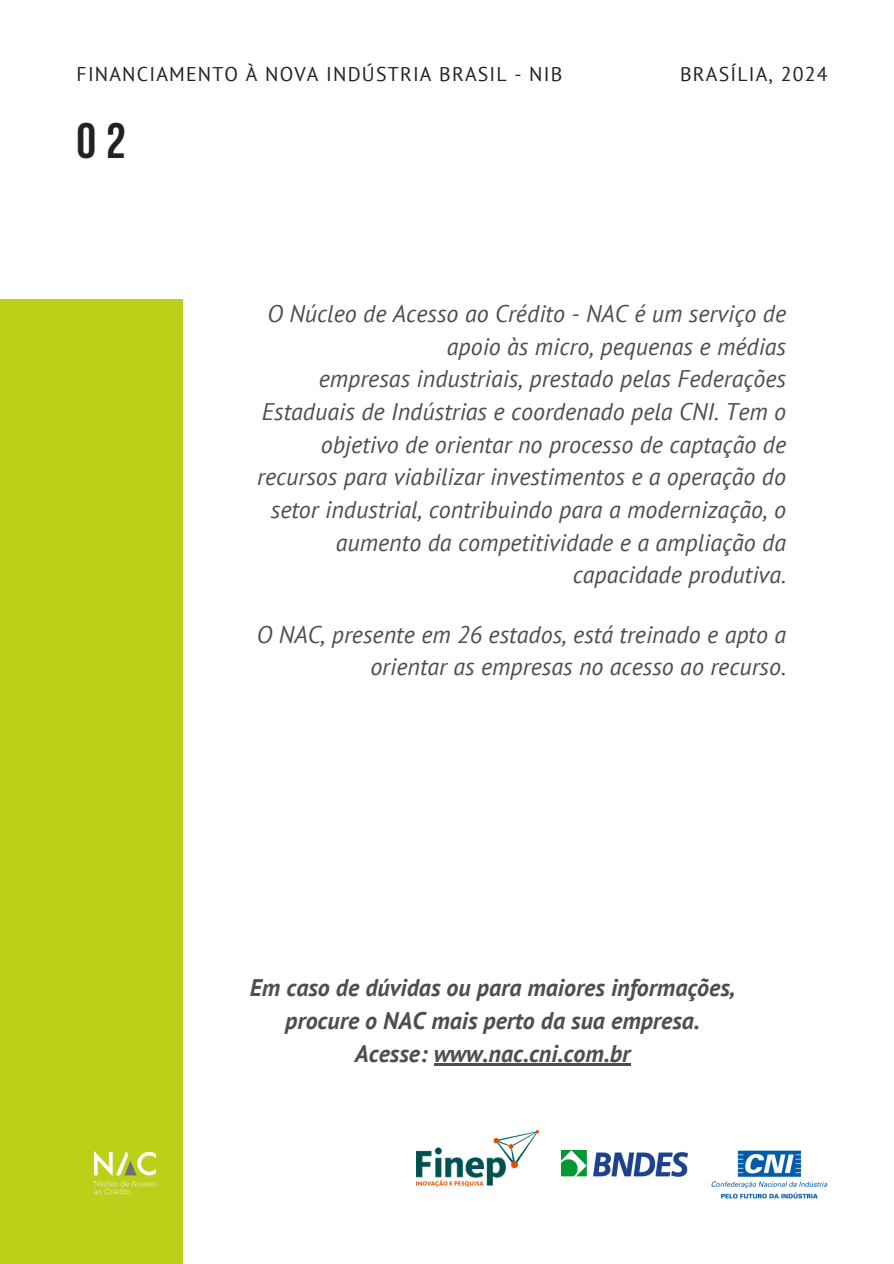
<style>
.page{position:relative;width:894px;height:1264px;background:#fff}
.page>*{position:absolute;margin:0;border:0;box-sizing:border-box;transform-origin:0 0}
.t1{font:700 49.65px "Bebas Neue";color:#222}
.t2{font:italic 24px/32.7px "PT Sans";color:#495052;text-align:right}
.t3{font:italic 700 24px/32.7px "PT Sans";color:#495052;text-align:center}
.t4{font:19.8px "PT Sans";letter-spacing:.06em;color:#222}
</style>
<div class="page">
<div style="left:0;top:300px;width:182px;height:963px;background:#bdd019"></div>
<img style="left:711px;top:1150px;width:116px;height:48px">
<img style="left:561px;top:1150px;width:127px;height:26px">
<img style="left:416px;top:1130px;width:122px;height:56px">
<img style="left:93px;top:1151px;width:63px;height:44px">
<hr style="left:433px;top:1063px;width:197px;height:3px;background:#495052">
<p class="t4" style="left:77px;top:61px;width:487px">FINANCIAMENTO À NOVA INDÚSTRIA BRASIL - NIB</p>
<p class="t4" style="left:680px;top:61px;width:149px">BRASÍLIA, 2024</p>
<h2 class="t1" style="left:76px;top:120px;width:51px">02</h2>
<h2 class="t2" style="left:257px;top:297px;width:530px">O Núcleo de Acesso ao Crédito - NAC é um serviço de apoio às micro, pequenas e médias<br>empresas industriais, prestado pelas Federações Estaduais de Indústrias e coordenado pela CNI. Tem o objetivo de orientar no processo de captação de recursos para viabilizar investimentos e a operação do setor industrial, contribuindo para a modernização, o aumento da competitividade e a ampliação da capacidade produtiva.</h2>
<h1 class="t2" style="left:257px;top:617px;width:530px">O NAC, presente em 26 estados, está treinado e apto a orientar as empresas no acesso ao recurso.</h1>
<p class="t3" style="left:250px;top:970px;width:487px">Em caso de dúvidas ou para maiores informações, procure o NAC mais perto da sua empresa.<br>Acesse: www.nac.cni.com.br</p>
</div>
